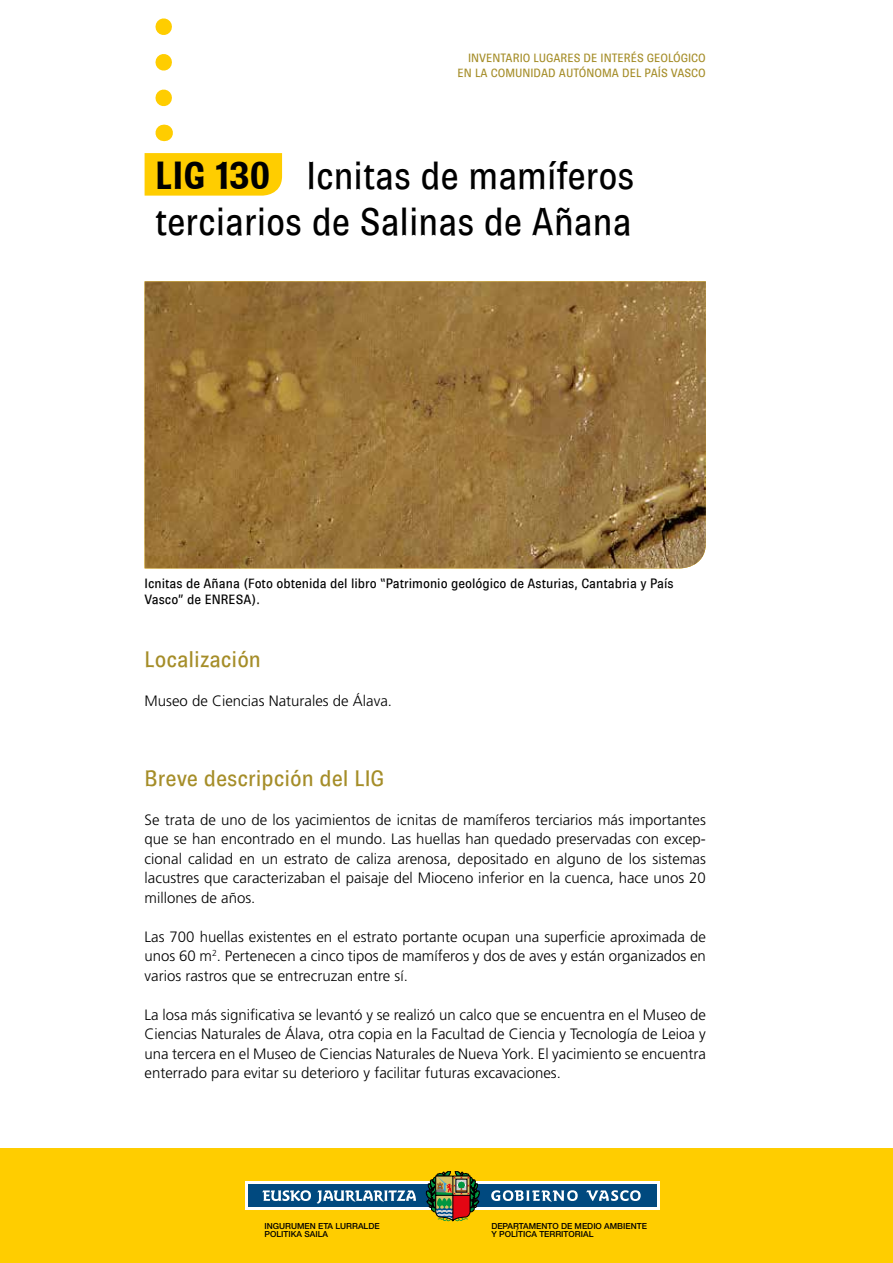
<style>
.page{position:relative;width:893px;height:1263px;background:#fff}
.page>*{position:absolute;margin:0;border:0;box-sizing:border-box;transform-origin:0 0}
.t1{font:39px/46.8px "Brown";color:#000;scale:.95 1}
.t2{font:22.5px "Brown";color:#a58d28}
.t3{font:300 15px/19.5px "Frutiger";color:#000;text-align:justify}
.t4{font:13.5px/16.5px "Brown";color:#000}
.t5{font:12px/15px "Brown";color:#a58d28;text-align:right}
.t6{font:500 8.4px/8.4px "Helvetica Neue";color:#000}
.s1{font-weight:700}
</style>
<div class="page">
<svg style="left:155px;top:27px;width:17px;height:80px"></svg>
<svg style="left:164px;top:125px;width:1px;height:16px"></svg>
<div style="left:145px;top:153px;width:137px;height:43px;background:#ffcd00"></div>
<div style="left:0;top:1148px;width:893px;height:115px;background:#ffcd00"></div>
<div style="left:246px;top:1182px;width:414px;height:28px;background:#fff"></div>
<div style="left:249px;top:1184px;width:408px;height:23px;background:#00497f"></div>
<svg style="left:262px;top:1190px;width:49px;height:11px"></svg>
<svg style="left:317px;top:1190px;width:99px;height:13px"></svg>
<svg style="left:491px;top:1190px;width:87px;height:12px"></svg>
<svg style="left:586px;top:1190px;width:55px;height:11px"></svg>
<svg style="left:426px;top:1171px;width:54px;height:51px"></svg>
<img style="left:145px;top:281px;width:561px;height:287px">
<p class="t5" style="left:458px;top:50px;width:250px">INVENTARIO LUGARES DE INTERÉS GEOLÓGICO<br>EN LA COMUNIDAD AUTÓNOMA DEL PAÍS VASCO</p>
<h1 class="t1" style="left:155px;top:151px;width:506px"><span class="s1">LIG 130</span> Icnitas de mamíferos terciarios de Salinas de Añana</h1>
<p class="t4" style="left:145px;top:575px;width:531px">Icnitas de Añana (Foto obtenida del libro “Patrimonio geológico de Asturias, Cantabria y País<br>Vasco” de ENRESA).</p>
<h2 class="t2" style="left:145px;top:647px;width:118px">Localización</h2>
<p class="t3" style="left:145px;top:691px;width:249px">Museo de Ciencias Naturales de Álava.</p>
<h2 class="t2" style="left:145px;top:765px;width:241px">Breve descripción del LIG</h2>
<p class="t3" style="left:145px;top:810px;width:563px">Se trata de uno de los yacimientos de icnitas de mamíferos terciarios más importantes que se han encontrado en el mundo. Las huellas han quedado preservadas con excep&shy;cional calidad en un estrato de caliza arenosa, depositado en alguno de los sistemas lacustres que caracterizaban el paisaje del Mioceno inferior en la cuenca, hace unos 20 millones de años.</p>
<p class="t3" style="left:145px;top:927px;width:563px">Las 700 huellas existentes en el estrato portante ocupan una superficie aproximada de unos 60 m<sup>2</sup>. Pertenecen a cinco tipos de mamíferos y dos de aves y están organizados en varios rastros que se entrecruzan entre sí.</p>
<p class="t3" style="left:145px;top:1005px;width:563px">La losa más significativa se levantó y se realizó un calco que se encuentra en el Museo de Ciencias Naturales de Álava, otra copia en la Facultad de Ciencia y Tecnología de Leioa y una tercera en el Museo de Ciencias Naturales de Nueva York. El yacimiento se encuentra enterrado para evitar su deterioro y facilitar futuras excavaciones.</p>
<p class="t6" style="left:264px;top:1221px;width:117px">INGURUMEN ETA LURRALDE<br>POLITIKA SAILA</p>
<p class="t6" style="left:491px;top:1221px;width:157px">DEPARTAMENTO DE MEDIO AMBIENTE<br>Y POLÍTICA TERRITORIAL</p>
</div>
